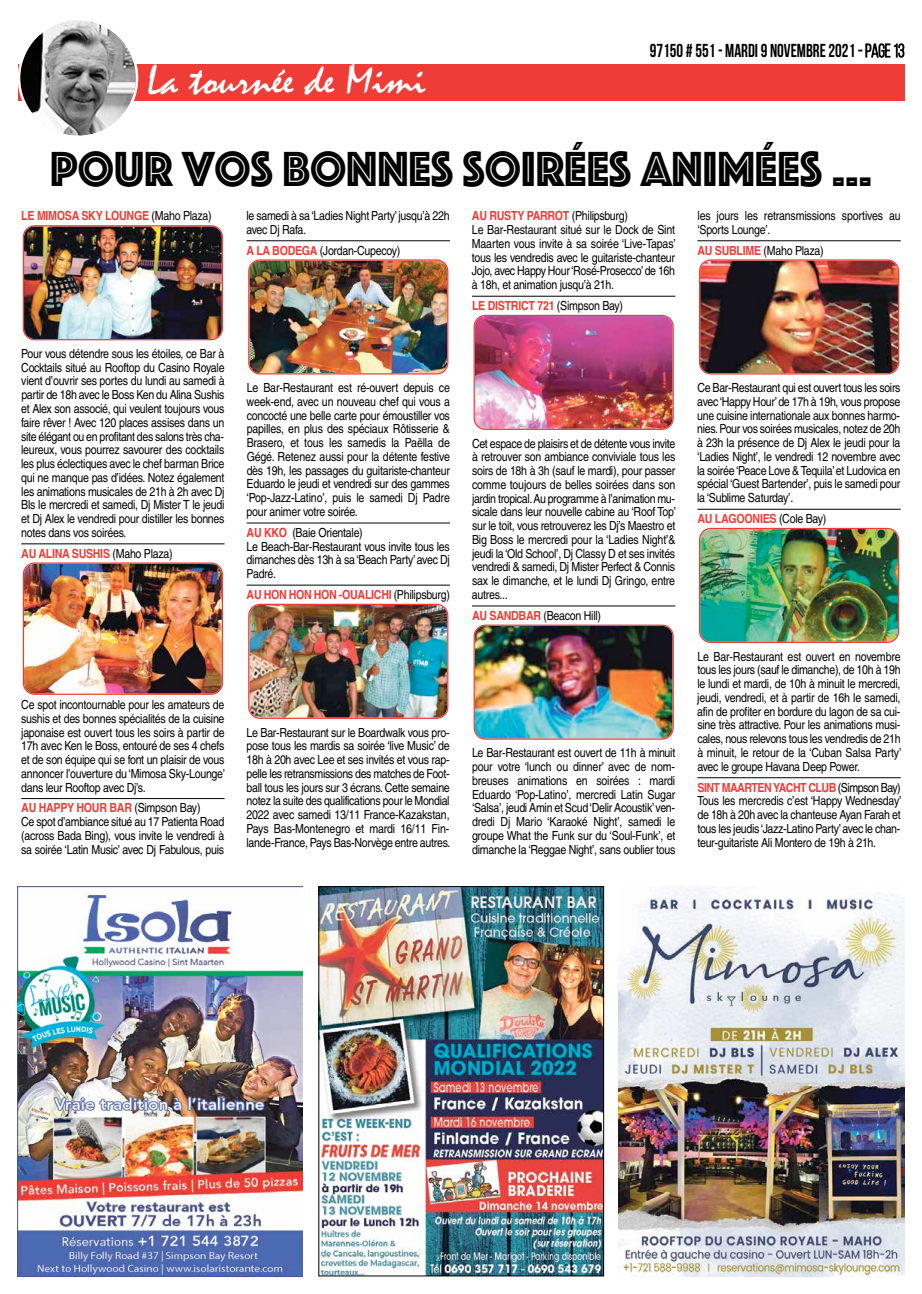
<style>
.page{position:relative;width:922px;height:1294px;background:#fff}
.page>*{position:absolute;margin:0;border:0;box-sizing:border-box;transform-origin:0 0}
.t1{font:51.12px "Phosphate Inline";color:#000;scale:.96 1}
.t2{font:42.25px "Mistral";color:#fff;scale:1.07 1}
.t3{font:700 18.75px "Bebas Neue";color:#000;scale:.9 1}
.t4{font:12.5px/13.8px "Helvetica";letter-spacing:-.025em;color:#000;text-align:justify;scale:.85 1}
.t5{font:700 12.5px "Helvetica";letter-spacing:-.025em;color:#f03c36;scale:.85 1}
.s1{font-weight:400}
.s2{font-weight:400;color:#000}
.s3{font-weight:700;color:#f03c36}
</style>
<div class="page">
<div style="left:18px;top:64px;width:886px;height:36px;background:#f03c36"></div>
<svg style="left:18px;top:20px;width:120px;height:116px"></svg>
<svg style="left:858px;top:43px;width:46px;height:15px"></svg>
<hr style="left:21px;top:543px;width:203px;height:1px;background:#000">
<hr style="left:21px;top:798px;width:203px;height:1px;background:#000">
<hr style="left:246px;top:240px;width:204px;height:1px;background:#000">
<hr style="left:246px;top:522px;width:204px;height:1px;background:#000">
<hr style="left:246px;top:585px;width:204px;height:1px;background:#000">
<hr style="left:472px;top:296px;width:203px;height:1px;background:#000">
<hr style="left:472px;top:605px;width:203px;height:1px;background:#000">
<hr style="left:697px;top:240px;width:203px;height:1px;background:#000">
<hr style="left:697px;top:509px;width:203px;height:1px;background:#000">
<hr style="left:697px;top:777px;width:203px;height:1px;background:#000">
<img style="left:23px;top:225px;width:200px;height:115px">
<img style="left:23px;top:562px;width:200px;height:132px">
<img style="left:248px;top:259px;width:200px;height:115px">
<img style="left:248px;top:603px;width:200px;height:116px">
<img style="left:473px;top:624px;width:200px;height:115px">
<img style="left:699px;top:259px;width:199px;height:115px">
<img style="left:473px;top:315px;width:200px;height:115px">
<img style="left:699px;top:528px;width:199px;height:115px">
<img style="left:18px;top:886px;width:285px;height:390px">
<img style="left:320px;top:888px;width:281px;height:386px">
<div style="left:318px;top:886px;width:285px;height:390px;border:1px solid #000"></div>
<img style="left:618px;top:886px;width:286px;height:390px">
<h2 class="t2" style="left:147px;top:57px;width:262px">La tournée de Mimi</h2>
<h3 class="t3" style="left:649px;top:41px;width:284px">97150 # 551- MARDI 9 NOVEMBRE2021 <span class="s1">- page 13</span></h3>
<h1 class="t1" style="left:50px;top:132px;width:857px">POUR VOS BONNES SOIRÉES ANIMÉES …</h1>
<p class="t5" style="left:21px;top:206px;width:225px">LE MIMOSA SKY LOUNGE <span class="s2">(Maho Plaza)</span></p>
<p class="t4" style="left:21px;top:347px;width:241px">Pour vous détendre sous les étoiles, ce Bar à Cocktails situé au Rooftop du Casino Royale vient d’ouvrir ses portes du lundi au samedi à partir de 18h avec le Boss Ken du Alina Sushis et Alex son associé, qui veulent toujours vous faire rêver ! Avec 120 places assises dans un site élégant ou en profitant des salons très cha&shy;leureux, vous pourrez savourer des cocktails les plus éclectiques avec le chef barman Brice qui ne manque pas d’idées. Notez également les animations musicales de 21h à 2h avec Dj Bls le mercredi et samedi, Dj Mister T le jeudi et Dj Alex le vendredi pour distiller les bonnes notes dans vos soirées.</p>
<p class="t5" style="left:21px;top:543px;width:180px">AU ALINA SUSHIS <span class="s2">(Maho Plaza)</span></p>
<p class="t4" style="left:21px;top:697px;width:241px">Ce spot incontournable pour les amateurs de sushis et des bonnes spécialités de la cuisine japonaise est ouvert tous les soirs à partir de 17h avec Ken le Boss, entouré de ses 4 chefs et de son équipe qui se font un plaisir de vous annoncer l’ouverture du ‘Mimosa Sky-Lounge’ dans leur Rooftop avec Dj’s.</p>
<p class="t4" style="left:21px;top:801px;width:241px;text-align:left"><span class="s3">AU HAPPY HOUR BAR</span> (Simpson Bay)<br>Ce spot d’ambiance situé au 17 Patienta Road (across Bada Bing), vous invite le vendredi à sa soirée ‘Latin Music’ avec Dj Fabulous, puis</p>
<p class="t4" style="left:246px;top:209px;width:240px">le samedi à sa‘Ladies Night Party’ jusqu’à 22h avec Dj Rafa.</p>
<p class="t4" style="left:246px;top:243px;width:182px"><span class="s3">A LA BODEGA</span> (Jordan-Cupecoy)</p>
<p class="t4" style="left:471px;top:209px;width:241px;text-align:left"><span class="s3">AU RUSTY PARROT</span> (Philipsburg)<br>Le Bar-Restaurant situé sur le Dock de Sint Maarten vous invite à sa soirée ‘Live-Tapas’ tous les vendredis avec le guitariste-chanteur Jojo, avec Happy Hour‘Rosé-Prosecco’de 16h à 18h, et animation jusqu’à 21h.</p>
<p class="t5" style="left:472px;top:295px;width:179px">LE DISTRICT 721 <span class="s2">(Simpson Bay)</span></p>
<p class="t4" style="left:697px;top:209px;width:240px">les jours les retransmissions sportives au ‘Sports Lounge’.</p>
<p class="t4" style="left:697px;top:243px;width:150px"><span class="s3">AU SUBLIME</span> (Maho Plaza)</p>
<p class="t4" style="left:246px;top:381px;width:241px">Le Bar-Restaurant est ré-ouvert depuis ce week-end, avec un nouveau chef qui vous a concocté une belle carte pour émoustiller vos papilles, en plus des spéciaux Rôtisserie &amp; Brasero, et tous les samedis la Paëlla de Gégé. Retenez aussi pour la détente festive dès 19h, les passages du guitariste-chanteur Eduardo le jeudi et vendredi sur des gammes ‘Pop-Jazz-Latino’, puis le samedi Dj Padre pour animer votre soirée.</p>
<p class="t4" style="left:246px;top:525px;width:241px;text-align:left"><span class="s3">AU KKO</span> (Baie Orientale)<br>Le Beach-Bar-Restaurant vous invite tous les dimanches dès 13h à sa ‘Beach Party’avec Dj<br>Padré.</p>
<p class="t5" style="left:246px;top:584px;width:240px">AU HON HON HON -OUALICHI <span class="s2">(Philipsburg)</span></p>
<p class="t4" style="left:246px;top:725px;width:241px">Le Bar-Restaurant sur le Boardwalk vous pro&shy;pose tous les mardis sa soirée ‘live Music’ de 18h à 20h avec Lee et ses invités et vous rap&shy;pelle les retransmissions des matches de Foot&shy;ball tous les jours sur 3 écrans. Cette semaine notez la suite des qualifications pour le Mondial 2022 avec samedi 13/11 France-Kazakstan, Pays Bas-Montenegro et mardi 16/11 Fin&shy;lande-France, Pays Bas-Norvège entre autres.</p>
<p class="t4" style="left:471px;top:436px;width:242px">Cet espace de plaisirs et de détente vous invite à retrouver son ambiance conviviale tous les soirs de 18h à 3h (sauf le mardi), pour passer comme toujours de belles soirées dans son jardin tropical.Au programme à l’animation mu&shy;sicale dans leur nouvelle cabine au ‘Roof Top’ sur le toit, vous retrouverez les Dj’s Maestro et Big Boss le mercredi pour la ‘Ladies Night’&amp; jeudi la ‘Old School’, Dj Classy D et ses invités vendredi &amp; samedi, Dj Mister Perfect &amp; Connis sax le dimanche, et le lundi Dj Gringo, entre autres...</p>
<p class="t4" style="left:472px;top:608px;width:153px"><span class="s3">AU SANDBAR</span> (Beacon Hill)</p>
<p class="t4" style="left:472px;top:746px;width:241px">Le Bar-Restaurant est ouvert de 11h à minuit pour votre ‘lunch ou dinner’ avec de nom&shy;breuses animations en soirées : mardi Eduardo ‘Pop-Latino’, mercredi Latin Sugar ‘Salsa’, jeudi Amin et Scud‘Delir Acoustik’ven&shy;dredi Dj Mario ‘Karaoké Night’, samedi le groupe What the Funk sur du ‘Soul-Funk’, et dimanche la ‘Reggae Night’, sans oublier tous</p>
<p class="t4" style="left:697px;top:381px;width:241px">Ce Bar-Restaurant qui est ouvert tous les soirs avec‘Happy Hour’de 17h à 19h, vous propose une cuisine internationale aux bonnes harmo&shy;nies.Pour vos soirées musicales, notez de 20h à 23h la présence de Dj Alex le jeudi pour la ‘Ladies Night’, le vendredi 12 novembre avec la soirée‘Peace Love &amp; Tequila’et Ludovica en spécial ‘Guest Bartender’, puis le samedi pour la ‘Sublime Saturday’.</p>
<p class="t5" style="left:697px;top:508px;width:153px">AU LAGOONIES <span class="s2">(Cole Bay)</span></p>
<p class="t4" style="left:697px;top:649px;width:241px">Le Bar-Restaurant est ouvert en novembre tous les jours (sauf le dimanche), de 10h à 19h le lundi et mardi, de 10h à minuit le mercredi, jeudi, vendredi, et à partir de 16h le samedi, afin de profiter en bordure du lagon de sa cui&shy;sine très attractive. Pour les animations musi&shy;cales, nous relevons tous les vendredis de 21h à minuit, le retour de la ‘Cuban Salsa Party’ avec le groupe Havana Deep Power.</p>
<p class="t4" style="left:697px;top:780px;width:241px"><span class="s3">SINT MAARTEN YACHT CLUB</span> (Simpson Bay)<br>Tous les mercredis c’est ‘Happy Wednesday’ de 18h à 20h avec la chanteuse Ayan Farah et tous les jeudis‘Jazz-Latino Party’avec le chan&shy;teur-guitariste Ali Montero de 19h à 21h.</p>
</div>
